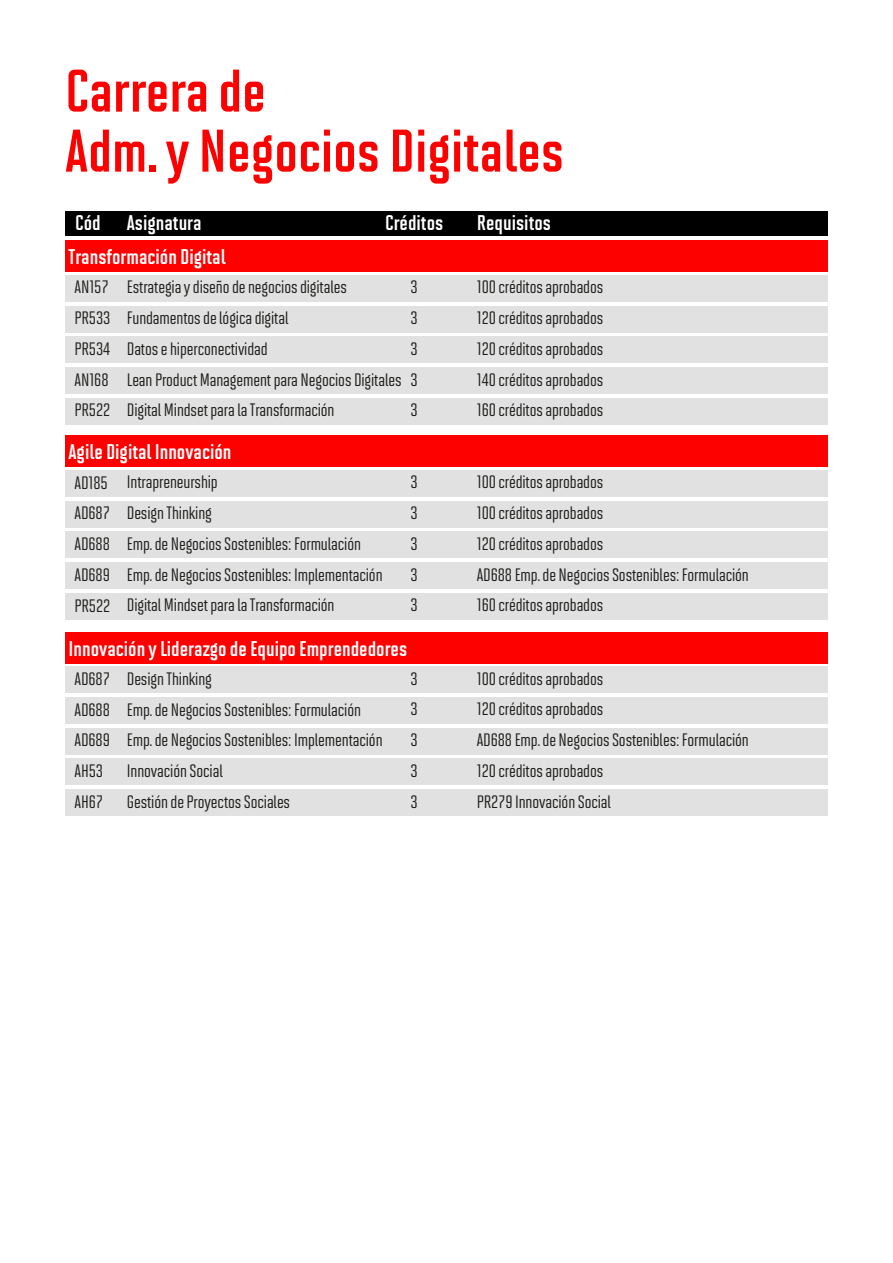
<style>
.page{position:relative;width:893px;height:1263px;background:#fff}
.page>*{position:absolute;margin:0;border:0;box-sizing:border-box;transform-origin:0 0}
.t1{font:700 60px/60px "Solano Gothic MVB Pro";color:#fd0000}
.t2{font:700 21.3px "Solano Gothic MVB Std";color:#fff}
.t3{font:500 18px/30.8px "Solano Gothic Pro MVB";letter-spacing:-.005em;color:#1d1d1b}
.t4{font:500 18px/30.8px "Solano Gothic MVB";letter-spacing:-.005em;color:#1d1d1b}
</style>
<div class="page">
<div style="left:65px;top:275px;width:763px;height:27px;background:#e1e1e1"></div>
<div style="left:65px;top:306px;width:763px;height:27px;background:#e1e1e1"></div>
<div style="left:65px;top:336px;width:763px;height:27px;background:#e1e1e1"></div>
<div style="left:65px;top:367px;width:763px;height:27px;background:#e1e1e1"></div>
<div style="left:65px;top:398px;width:763px;height:27px;background:#e1e1e1"></div>
<div style="left:65px;top:241px;width:763px;height:31px;background:#fd0000"></div>
<div style="left:65px;top:211px;width:763px;height:25px;background:#000"></div>
<div style="left:65px;top:666px;width:763px;height:27px;background:#e1e1e1"></div>
<div style="left:65px;top:697px;width:763px;height:27px;background:#e1e1e1"></div>
<div style="left:65px;top:728px;width:763px;height:27px;background:#e1e1e1"></div>
<div style="left:65px;top:758px;width:763px;height:27px;background:#e1e1e1"></div>
<div style="left:65px;top:789px;width:763px;height:27px;background:#e1e1e1"></div>
<div style="left:65px;top:632px;width:763px;height:31px;background:#fd0000"></div>
<div style="left:65px;top:470px;width:763px;height:27px;background:#e1e1e1"></div>
<div style="left:65px;top:501px;width:763px;height:27px;background:#e1e1e1"></div>
<div style="left:65px;top:531px;width:763px;height:27px;background:#e1e1e1"></div>
<div style="left:65px;top:562px;width:763px;height:27px;background:#e1e1e1"></div>
<div style="left:65px;top:593px;width:763px;height:27px;background:#e1e1e1"></div>
<div style="left:65px;top:436px;width:763px;height:31px;background:#fd0000"></div>
<h1 class="t1" style="left:65px;top:63px;width:500px">Carrera de<br>Adm. y Negocios Digitales</h1>
<p class="t2" style="left:75px;top:211px;width:128px">Cód Asignatura</p>
<p class="t2" style="left:385px;top:211px;width:60px">Créditos</p>
<p class="t2" style="left:477px;top:211px;width:76px">Requisitos</p>
<p class="t2" style="left:69px;top:245px;width:159px">Transformación Digital</p>
<p class="t3" style="left:74px;top:271px;width:37px;text-align:justify">AN157<br>PR533<br>PR534<br>AN168<br>PR522</p>
<p class="t3" style="left:127px;top:271px;width:276px">Estrategia y diseño de negocios digitales Fundamentos de lógica digital<br>Datos e hiperconectividad<br>Lean Product Management para Negocios Digitales Digital Mindset para la Transformación</p>
<p class="t3" style="left:477px;top:271px;width:128px;text-align:justify">100 créditos aprobados 120 créditos aprobados 120 créditos aprobados 140 créditos aprobados 160 créditos aprobados</p>
<p class="t3" style="left:411px;top:271px;width:9px;text-align:justify">3<br>3<br>3<br>3<br>3</p>
<p class="t2" style="left:69px;top:440px;width:164px">Agile Digital Innovación</p>
<p class="t3" style="left:74px;top:466px;width:37px">AD185<br>AD687<br>AD688<br>AD689<br>PR522</p>
<p class="t3" style="left:127px;top:466px;width:257px">Intrapreneurship<br>Design Thinking<br>Emp. de Negocios Sostenibles: Formulación Emp. de Negocios Sostenibles: Implementación Digital Mindset para la Transformación</p>
<p class="t3" style="left:477px;top:466px;width:274px">100 créditos aprobados<br>100 créditos aprobados<br>120 créditos aprobados<br>AD688 Emp. de Negocios Sostenibles: Formulación<br>160 créditos aprobados</p>
<p class="t3" style="left:411px;top:466px;width:9px;text-align:justify">3<br>3<br>3<br>3<br>3</p>
<p class="t2" style="left:69px;top:636px;width:340px">Innovación y Liderazgo de Equipo Emprendedores</p>
<p class="t3" style="left:74px;top:662px;width:37px">AD687<br>AD688<br>AD689<br>AH53<br>AH67</p>
<p class="t3" style="left:127px;top:662px;width:257px">Design Thinking<br>Emp. de Negocios Sostenibles: Formulación<br>Emp. de Negocios Sostenibles: Implementación</p>
<p class="t3" style="left:411px;top:662px;width:9px;text-align:justify">3<br>3<br>3<br>3<br>3</p>
<p class="t4" style="left:127px;top:755px;width:165px">Innovación Social<br>Gestión de Proyectos Sociales</p>
<p class="t3" style="left:477px;top:662px;width:274px">100 créditos aprobados<br>120 créditos aprobados<br>AD688 Emp. de Negocios Sostenibles: Formulación<br>120 créditos aprobados<br>PR279 Innovación Social</p>
</div>
